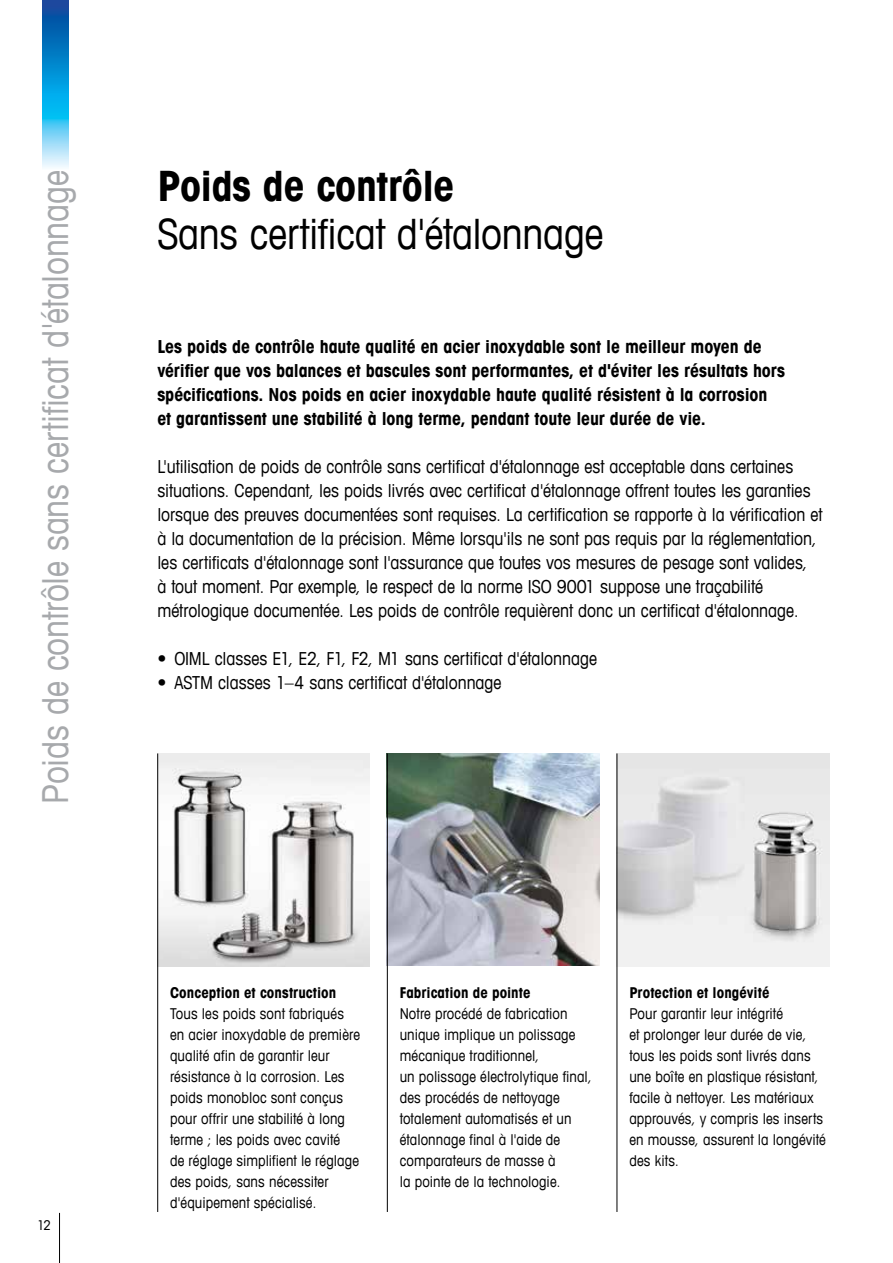
<style>
.page{position:relative;width:893px;height:1263px;background:#fff}
.page>*{position:absolute;margin:0;border:0;box-sizing:border-box;transform-origin:0 0}
.t1{font:condensed 42px "Avant Garde Com";letter-spacing:-.005em;color:#000}
.t2{font:700 condensed 42px "Avant Garde Com";letter-spacing:-.01em;color:#000}
.t3{font:condensed 36px "Avant Garde Com";letter-spacing:-.005em;color:#a7a9ac}
.t4{font:condensed 18px/24px "Avant Garde Com";color:#000}
.t5{font:700 condensed 18px/24px "Avant Garde Com";letter-spacing:-.005em;color:#000}
.t6{font:condensed 15px/21px "Avant Garde Com";letter-spacing:.005em;color:#000}
.t7{font:700 condensed 15px "Avant Garde Com";letter-spacing:.005em;color:#000}
.t8{font:condensed 13.5px "Avant Garde Com";color:#000}
</style>
<div class="page">
<hr style="left:59px;top:1213px;width:1px;height:50px;background:#000">
<img style="left:43px;top:0;width:25px;height:168px">
<img style="left:618px;top:753px;width:211px;height:213px">
<img style="left:388px;top:753px;width:212px;height:212px">
<img style="left:158px;top:753px;width:212px;height:213px">
<hr style="left:157px;top:753px;width:1px;height:459px;background:#000">
<hr style="left:387px;top:753px;width:1px;height:459px;background:#000">
<hr style="left:617px;top:753px;width:1px;height:459px;background:#000">
<h2 class="t3" style="left:33px;top:804px;width:635px;rotate:-90deg">Poids de contrôle sans certificat d'étalonnage</h2>
<h1 class="t2" style="left:157px;top:158px;width:299px">Poids de contrôle</h1>
<h1 class="t1" style="left:157px;top:207px;width:448px">Sans certificat d'étalonnage</h1>
<p class="t5" style="left:157px;top:334px;width:629px">Les poids de contrôle haute qualité en acier inoxydable sont le meilleur moyen de vérifier que vos balances et bascules sont performantes, et d'éviter les résultats hors spécifications. Nos poids en acier inoxydable haute qualité résistent à la corrosion et garantissent une stabilité à long terme, pendant toute leur durée de vie.</p>
<p class="t4" style="left:157px;top:454px;width:666px">L'utilisation de poids de contrôle sans certificat d'étalonnage est acceptable dans certaines situations. Cependant, les poids livrés avec certificat d'étalonnage offrent toutes les garanties lorsque des preuves documentées sont requises. La certification se rapporte à la vérification et à la documentation de la précision. Même lorsqu'ils ne sont pas requis par la réglementation, les certificats d'étalonnage sont l'assurance que toutes vos mesures de pesage sont valides,<br>à tout moment. Par exemple, le respect de la norme ISO 9001 suppose une traçabilité métrologique documentée. Les poids de contrôle requièrent donc un certificat d'étalonnage.</p>
<p class="t4" style="left:157px;top:646px;width:441px">• OIML classes E1, E2, F1, F2, M1 sans certificat d'étalonnage</p>
<p class="t4" style="left:157px;top:670px;width:346px">• ASTM classes 1–4 sans certificat d'étalonnage</p>
<p class="t8" style="left:37px;top:1217px;width:15px">12</p>
<p class="t7" style="left:170px;top:983px;width:168px">Conception et construction</p>
<p class="t6" style="left:170px;top:1003px;width:192px">Tous les poids sont fabriqués en acier inoxydable de première qualité afin de garantir leur résistance à la corrosion. Les poids monobloc sont conçus pour offrir une stabilité à long terme ; les poids avec cavité<br>de réglage simplifient le réglage des poids, sans nécessiter d'équipement spécialisé.</p>
<p class="t7" style="left:400px;top:983px;width:132px">Fabrication de pointe</p>
<p class="t6" style="left:400px;top:1003px;width:194px">Notre procédé de fabrication unique implique un polissage mécanique traditionnel,<br>un polissage électrolytique final, des procédés de nettoyage totalement automatisés et un étalonnage final à l'aide de comparateurs de masse à<br>la pointe de la technologie.</p>
<p class="t7" style="left:629px;top:983px;width:142px">Protection et longévité</p>
<p class="t6" style="left:629px;top:1003px;width:198px">Pour garantir leur intégrité<br>et prolonger leur durée de vie, tous les poids sont livrés dans une boîte en plastique résistant, facile à nettoyer. Les matériaux approuvés, y compris les inserts en mousse, assurent la longévité des kits.</p>
</div>
